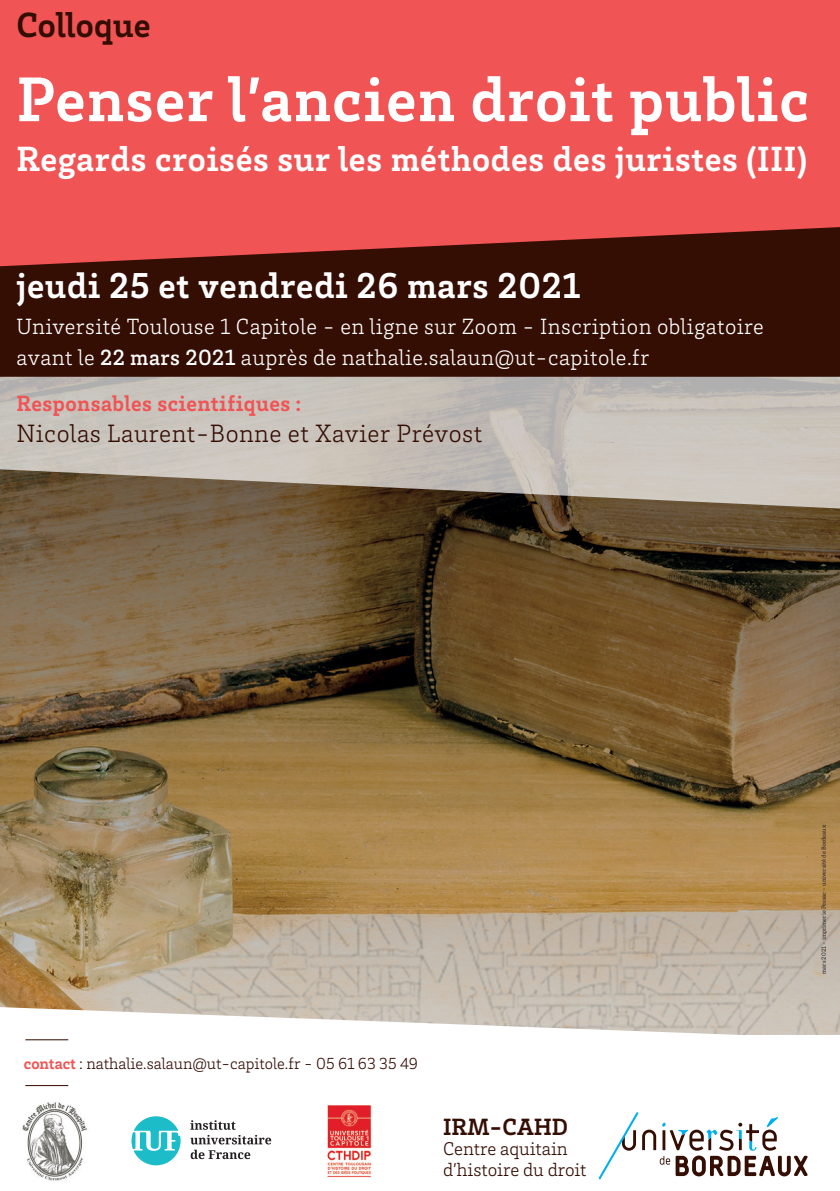
<style>
.page{position:relative;width:840px;height:1191px;background:#fff}
.page>*{position:absolute;margin:0;border:0;box-sizing:border-box;transform-origin:0 0}
.t1{font:700 64.6px "Brix Slab";letter-spacing:.02em;color:#fff}
.t2{font:700 37px "Brix Slab";letter-spacing:.02em;color:#fff}
.t3{font:700 35.8px "Brix Slab";letter-spacing:.02em;color:#fff}
.t4{font:700 35.8px "Brix Slab";letter-spacing:.01em;color:#340d03}
.t5{font:300 25.6px "Brix Slab";letter-spacing:.02em;color:#340d03}
.t6{font:700 24.2px "Brix Slab";color:#340d03}
.t7{font:300 22.6px/30.8px "Brix Slab";letter-spacing:.02em;color:#fff}
.t8{font:700 22.6px "Brix Slab";letter-spacing:.02em;color:#f05455}
.t9{font:300 19px/20.6px "Brix Slab";color:#340d03}
.t10{font:300 16.4px "Brix Slab";color:#340d03}
.t11{font:6.2px "Brix Slab";color:#231f20}
.s1{font-weight:500}
.s2{font-weight:700;color:#f05455}
</style>
<div class="page">
<img style="left:0;top:522px;width:839px;height:484px">
<div style="left:0;top:0;width:839px;height:267px;background:#f05455"></div>
<svg style="left:598px;top:1112px;width:209px;height:67px"></svg>
<svg style="left:0;top:377px;width:839px;height:145px;background:#aea59a"></svg>
<svg style="left:0;top:227px;width:839px;height:150px;background:#4c160e"></svg>
<svg style="left:0;top:1006px;width:839px;height:81px"></svg>
<img style="left:22px;top:1102px;width:66px;height:79px">
<img style="left:327px;top:1105px;width:45px;height:73px">
<hr style="left:25px;top:1085px;width:43px;height:1px;background:#340d03">
<hr style="left:25px;top:1039px;width:43px;height:1px;background:#340d03">
<svg style="left:131px;top:1116px;width:49px;height:49px"></svg>
<svg style="left:190px;top:1120px;width:45px;height:9px"></svg>
<svg style="left:190px;top:1135px;width:81px;height:24px"></svg>
<h3 class="t4" style="left:17px;top:2px;width:136px">Colloque</h3>
<h1 class="t1" style="left:17px;top:57px;width:793px">Penser l’ancien droit public</h1>
<h3 class="t3" style="left:17px;top:136px;width:791px">Regards croisés sur les méthodes des juristes (III)</h3>
<h2 class="t2" style="left:17px;top:261px;width:565px">jeudi 25 et vendredi 26 mars 2021</h2>
<p class="t7" style="left:17px;top:310px;width:748px">Université Toulouse 1 Capitole - en ligne sur Zoom - Inscription obligatoire avant le <span class="s1">22 mars 2021</span> auprès de nathalie.salaun@ut-capitole.fr</p>
<p class="t8" style="left:17px;top:389px;width:286px">Responsables scientifiques :</p>
<p class="t5" style="left:17px;top:417px;width:467px">Nicolas Laurent-Bonne et Xavier Prévost</p>
<p class="t10" style="left:24px;top:1052px;width:395px"><span class="s2">contact</span> : nathalie.salaun@ut-capitole.fr - 05 61 63 35 49</p>
<p class="t6" style="left:443px;top:1110px;width:126px">IRM-CAHD</p>
<p class="t9" style="left:443px;top:1138px;width:145px">Centre aquitain d’histoire du droit</p>
<p class="t11" style="left:819px;top:974px;width:150px;rotate:-90deg">mars 2021 - imprimerie Pessac - université de Bordeaux</p>
</div>
